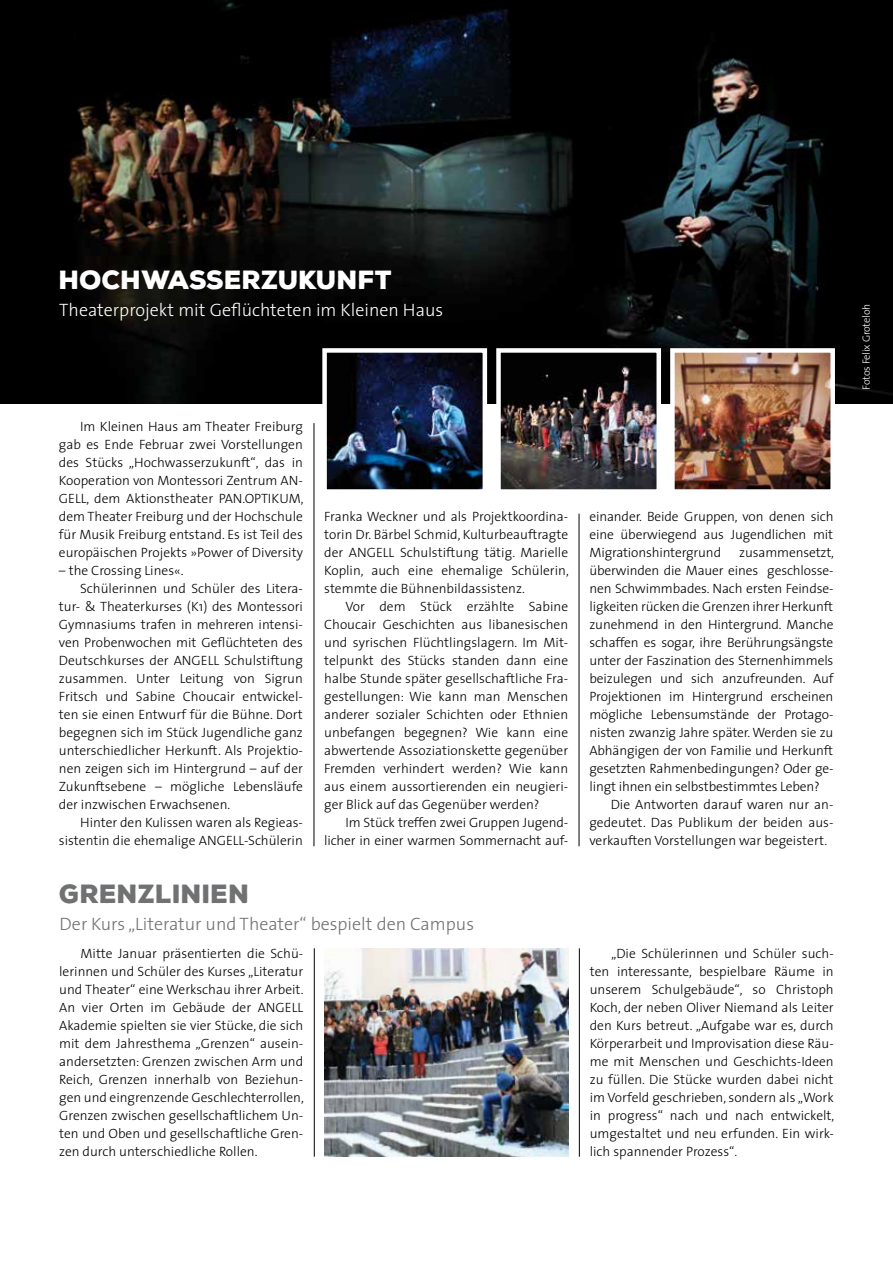
<style>
.page{position:relative;width:893px;height:1263px;background:#fff}
.page>*{position:absolute;margin:0;border:0;box-sizing:border-box;transform-origin:0 0}
.t1{font:900 25.5px "Nexa Rust Sans";color:#fff}
.t2{font:900 25.5px "Nexa Rust Sans";color:#707172}
.t3{font:300 18px "The Sans";color:#707172}
.t4{font:300 18px "The Sans";color:#fff}
.t5{font:300 13.5px/18px "The Sans";color:#000;text-align:justify}
.t6{font:300 10.5px "The Sans";letter-spacing:-.02em;color:#fff}
</style>
<div class="page">
<img style="left:0;top:0;width:893px;height:404px">
<hr style="left:314px;top:423px;width:1px;height:423px;background:#000">
<hr style="left:579px;top:514px;width:1px;height:332px;background:#000">
<hr style="left:314px;top:948px;width:1px;height:209px;background:#000">
<hr style="left:579px;top:948px;width:1px;height:209px;background:#000">
<img style="left:324px;top:948px;width:244px;height:208px">
<img style="left:501px;top:353px;width:155px;height:136px">
<div style="left:496px;top:348px;width:165px;height:146px;border:4px solid #fff"></div>
<img style="left:675px;top:353px;width:155px;height:136px">
<div style="left:670px;top:348px;width:165px;height:146px;border:4px solid #fff"></div>
<img style="left:327px;top:353px;width:155px;height:136px">
<div style="left:322px;top:348px;width:165px;height:146px;border:4px solid #fff"></div>
<h1 class="t1" style="left:59px;top:262px;width:335px">HOCHWASSERZUKUNFT</h1>
<h2 class="t4" style="left:59px;top:298px;width:385px">Theaterprojekt mit Geflüchteten im Kleinen Haus</h2>
<p class="t5" style="left:59px;top:418px;width:246px;text-indent:21px">Im Kleinen Haus am Theater Freiburg gab es Ende Februar zwei Vorstellungen des Stücks „Hochwasserzukunft“, das in Kooperation von Montessori Zentrum AN-GELL, dem Aktionstheater PAN.OPTIKUM, dem Theater Freiburg und der Hochschule für Musik Freiburg entstand. Es ist Teil des europäischen Projekts »Power of Diversity</p>
<p class="t5" style="left:59px;top:562px;width:126px">– the Crossing Lines«.</p>
<p class="t5" style="left:80px;top:580px;width:224px">Schülerinnen und Schüler des Litera-</p>
<p class="t5" style="left:59px;top:598px;width:246px">tur- &amp; Theaterkurses (K1) des Montessori</p>
<p class="t5" style="left:59px;top:616px;width:245px">Gymnasiums trafen in mehreren intensi-</p>
<p class="t5" style="left:59px;top:634px;width:245px">ven Probenwochen mit Geflüchteten des</p>
<p class="t5" style="left:59px;top:652px;width:245px">Deutschkurses der ANGELL Schulstiftung</p>
<p class="t5" style="left:59px;top:670px;width:245px">zusammen. Unter Leitung von Sigrun</p>
<p class="t5" style="left:59px;top:688px;width:245px">Fritsch und Sabine Choucair entwickel-</p>
<p class="t5" style="left:59px;top:706px;width:245px">ten sie einen Entwurf für die Bühne. Dort</p>
<p class="t5" style="left:59px;top:724px;width:245px">begegnen sich im Stück Jugendliche ganz</p>
<p class="t5" style="left:59px;top:742px;width:245px">unterschiedlicher Herkunft. Als Projektio-</p>
<p class="t5" style="left:59px;top:760px;width:245px">nen zeigen sich im Hintergrund – auf der</p>
<p class="t5" style="left:59px;top:778px;width:245px">Zukunftsebene – mögliche Lebensläufe</p>
<p class="t5" style="left:59px;top:796px;width:173px">der inzwischen Erwachsenen.</p>
<p class="t5" style="left:80px;top:814px;width:224px">Hinter den Kulissen waren als Regieas-</p>
<p class="t5" style="left:59px;top:832px;width:245px">sistentin die ehemalige ANGELL-Schülerin</p>
<p class="t5" style="left:324px;top:508px;width:246px">Franka Weckner und als Projektkoordina&shy;torin Dr. Bärbel Schmid, Kulturbeauftragte der ANGELL Schulstiftung tätig. Marielle Koplin, auch eine ehemalige Schülerin, stemmte die Bühnenbildassistenz.</p>
<p class="t5" style="left:324px;top:598px;width:245px;text-indent:21px">Vor dem Stück erzählte Sabine Choucair Geschichten aus libanesischen und syrischen Flüchtlingslagern. Im Mit&shy;telpunkt des Stücks standen dann eine halbe Stunde später gesellschaftliche Fra&shy;gestellungen: Wie kann man Menschen anderer sozialer Schichten oder Ethnien unbefangen begegnen? Wie kann eine abwertende Assoziationskette gegenüber Fremden verhindert werden? Wie kann aus einem aussortierenden ein neugieri&shy;ger Blick auf das Gegenüber werden?</p>
<p class="t5" style="left:324px;top:813px;width:245px;text-align:right">Im Stück treffen zwei Gruppen Jugend&shy;licher in einer warmen Sommernacht auf-</p>
<h1 class="t2" style="left:60px;top:876px;width:192px">GRENZLINIEN</h1>
<h2 class="t3" style="left:60px;top:912px;width:416px">Der Kurs „Literatur und Theater“ bespielt den Campus</h2>
<p class="t5" style="left:589px;top:507px;width:246px">einander. Beide Gruppen, von denen sich eine überwiegend aus Jugendlichen mit Migrationshintergrund</p>
<p class="t5" style="left:589px;top:543px;width:246px;text-indent:150px">zusammensetzt, überwinden die Mauer eines geschlosse&shy;nen Schwimmbades. Nach ersten Feindse&shy;ligkeiten rücken die Grenzen ihrer Herkunft zunehmend in den Hintergrund. Manche schaffen es sogar, ihre Berührungsängste unter der Faszination des Sternenhimmels beizulegen und sich anzufreunden. Auf Projektionen im Hintergrund erscheinen mögliche Lebensumstände der Protago&shy;nisten zwanzig Jahre später. Werden sie zu Abhängigen der von Familie und Herkunft gesetzten Rahmenbedingungen? Oder ge&shy;lingt ihnen ein selbstbestimmtes Leben?</p>
<p class="t5" style="left:589px;top:795px;width:245px;text-indent:21px">Die Antworten darauf waren nur an&shy;gedeutet. Das Publikum der beiden aus&shy;verkauften Vorstellungen war begeistert.</p>
<p class="t5" style="left:59px;top:945px;width:246px;text-indent:21px">Mitte Januar präsentierten die Schü&shy;lerinnen und Schüler des Kurses „Literatur und Theater“ eine Werkschau ihrer Arbeit.<br>An vier Orten im Gebäude der ANGELL Akademie spielten sie vier Stücke, die sich mit dem Jahresthema „Grenzen“ ausein&shy;andersetzten: Grenzen zwischen Arm und Reich, Grenzen innerhalb von Beziehun&shy;gen und eingrenzende Geschlechterrollen, Grenzen zwischen gesellschaftlichem Un&shy;ten und Oben und gesellschaftliche Gren&shy;zen durch unterschiedliche Rollen.</p>
<p class="t5" style="left:590px;top:945px;width:246px;text-indent:21px">„Die Schülerinnen und Schüler such&shy;ten interessante, bespielbare Räume in unserem Schulgebäude“, so Christoph Koch, der neben Oliver Niemand als Leiter den Kurs betreut. „Aufgabe war es, durch Körperarbeit und Improvisation diese Räu&shy;me mit Menschen und Geschichts-Ideen zu füllen. Die Stücke wurden dabei nicht im Vorfeld geschrieben, sondern als „Work in progress“ nach und nach entwickelt, umgestaltet und neu erfunden. Ein wirk&shy;lich spannender Prozess“.</p>
<p class="t6" style="left:859px;top:389px;width:87px;rotate:-90deg">Fotos Felix Groteloh</p>
</div>
